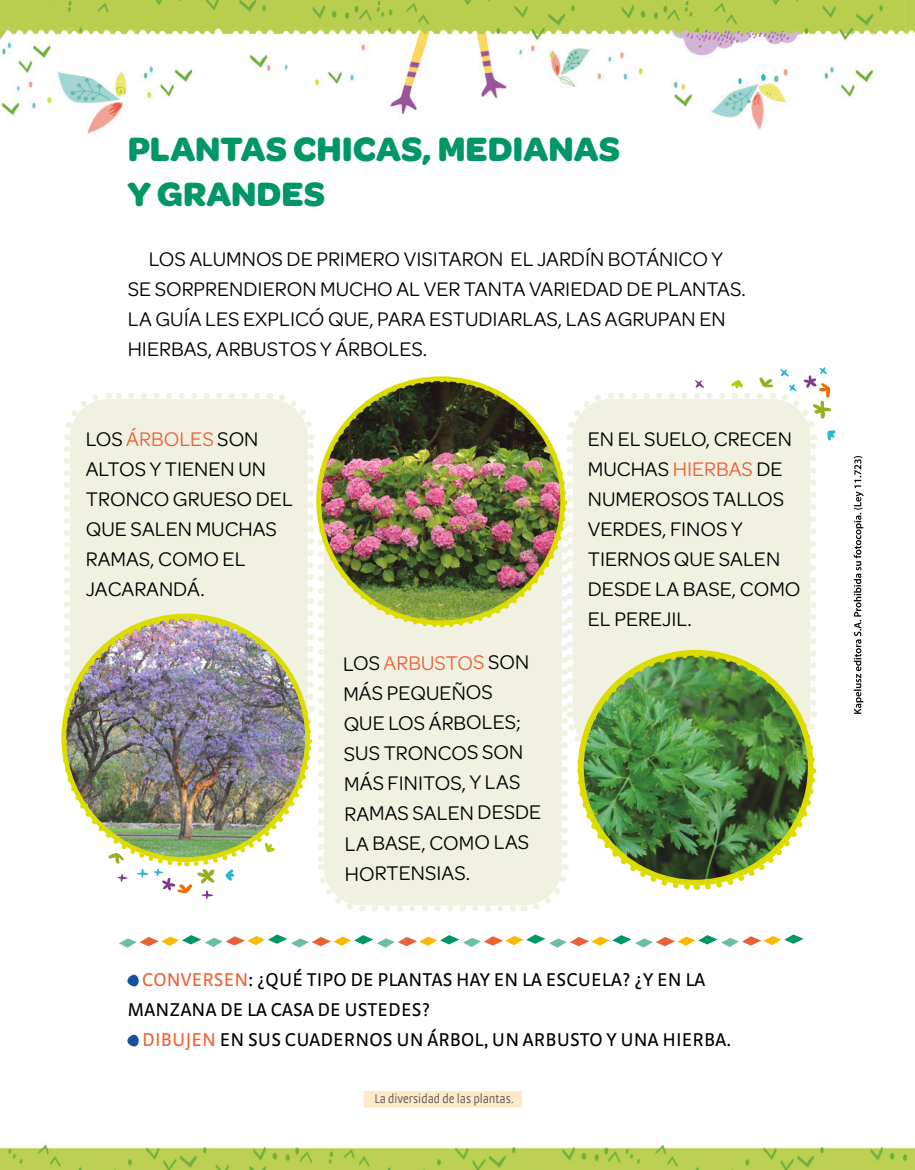
<style>
.page{position:relative;width:915px;height:1170px;background:#fff}
.page>*{position:absolute;margin:0;border:0;box-sizing:border-box;transform-origin:0 0}
.desarrollo_tit-Cn_MA{font:700 36px/45px "Omnes";color:#009667}
.desarrollo_txt_asoci{font:21px/30px "Omnes";color:#000}
.desarrollo_txt-nosLe{font:21px/30px "Omnes";color:#000}
.act_consigna_MAY{font:19.5px/30px "Strada OT";letter-spacing:.01em;color:#000}
.Contenidos_curricula{font:300 condensed 13.5px "Strada OT";color:#565655}
.s1{color:#eb6137}
</style>
<div class="page">
<svg style="left:119px;top:934px;width:684px;height:13px"></svg>
<svg style="left:127px;top:974px;width:12px;height:12px"></svg>
<svg style="left:127px;top:1034px;width:12px;height:12px"></svg>
<svg style="left:853px;top:456px;width:10px;height:257px"></svg>
<img style="left:0;top:1144px;width:914px;height:25px">
<img style="left:0;top:0;width:914px;height:135px">
<div style="left:363px;top:1090px;width:159px;height:17px;background:#fee9c9"></div>
<img style="left:61px;top:367px;width:775px;height:545px">
<p class="desarrollo_tit-Cn_MA" style="left:128px;top:124px;width:493px">PLANTAS CHICAS, MEDIANAS<br>Y GRANDES</p>
<p class="desarrollo_txt-nosLe" style="left:128px;top:243px;width:619px;text-indent:21px">LOS ALUMNOS DE PRIMERO VISITARON EL JARDÍN BOTÁNICO Y SE SORPRENDIERON MUCHO AL VER TANTA VARIEDAD DE PLANTAS.<br>LA GUÍA LES EXPLICÓ QUE, PARA ESTUDIARLAS, LAS AGRUPAN EN HIERBAS, ARBUSTOS Y ÁRBOLES.</p>
<p class="desarrollo_txt_asoci" style="left:86px;top:423px;width:208px">LOS <span class="s1">ÁRBOLES</span> SON<br>ALTOS Y TIENEN UN<br>TRONCO GRUESO DEL<br>QUE SALEN MUCHAS<br>RAMAS, COMO EL<br>JACARANDÁ.</p>
<p class="desarrollo_txt_asoci" style="left:587px;top:423px;width:214px">EN EL SUELO, CRECEN<br>MUCHAS <span class="s1">HIERBAS</span> DE<br>NUMEROSOS TALLOS<br>VERDES, FINOS Y<br>TIERNOS QUE SALEN<br>DESDE LA BASE, COMO<br>EL PEREJIL.</p>
<p class="desarrollo_txt_asoci" style="left:341px;top:648px;width:199px;rotate:-1deg">LOS <span class="s1">ARBUSTOS</span> SON<br>MÁS PEQUEÑOS<br>QUE LOS ÁRBOLES;<br>SUS TRONCOS SON<br>MÁS FINITOS, Y LAS<br>RAMAS SALEN DESDE<br>LA BASE, COMO LAS<br>HORTENSIAS.</p>
<p class="act_consigna_MAY" style="left:127px;top:964px;width:579px;text-indent:15px"><span class="s1">CONVERSEN</span>: ¿QUÉ TIPO DE PLANTAS HAY EN LA ESCUELA? ¿Y EN LA<br>MANZANA DE LA CASA DE USTEDES?</p>
<p class="act_consigna_MAY" style="left:142px;top:1024px;width:590px"><span class="s1">DIBUJEN</span> EN SUS CUADERNOS UN ÁRBOL, UN ARBUSTO Y UNA HIERBA.</p>
<p class="Contenidos_curricula" style="left:374px;top:1091px;width:141px">La diversidad de las plantas.</p>
</div>
